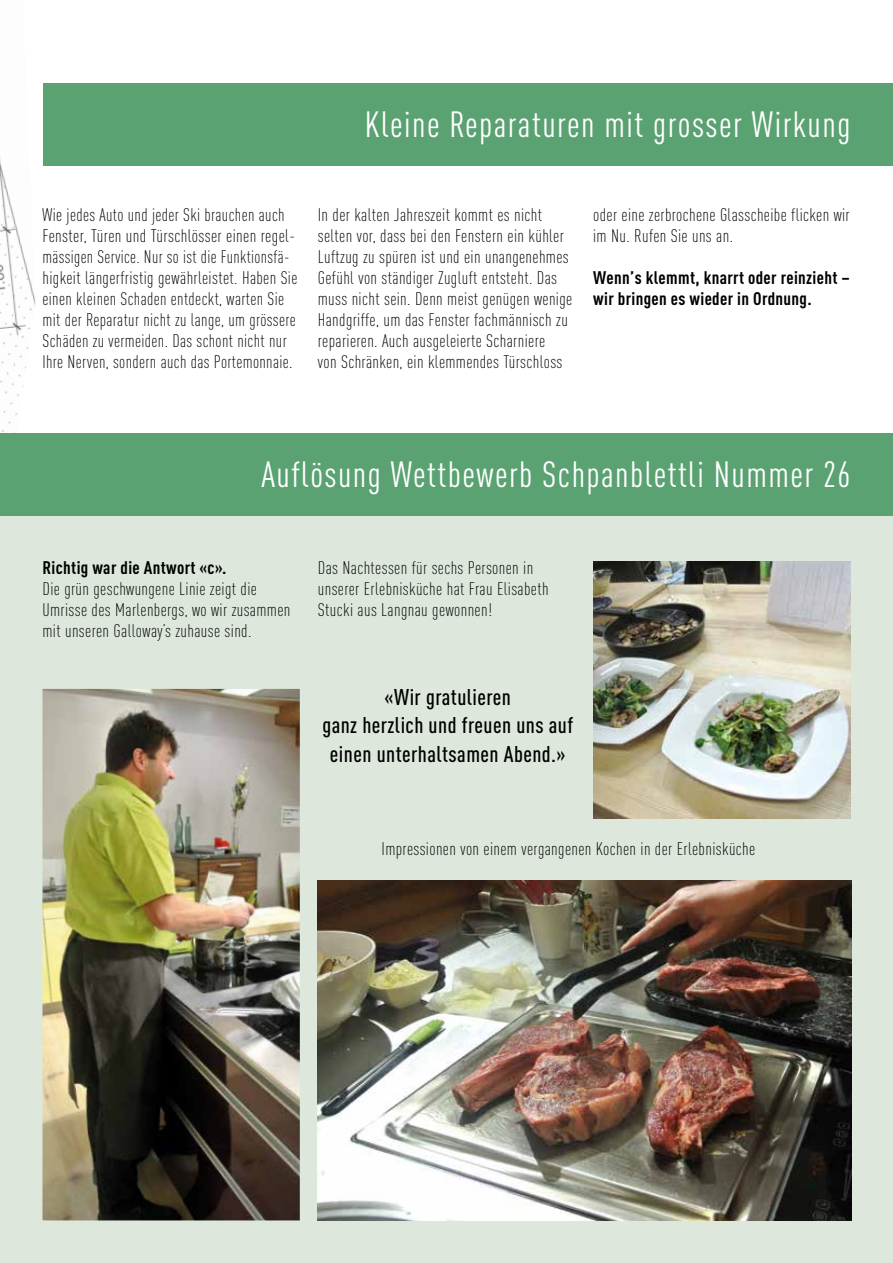
<style>
.page{position:relative;width:893px;height:1263px;background:#fff}
.page>*{position:absolute;margin:0;border:0;box-sizing:border-box;transform-origin:0 0}
.t1{font:condensed 36px "DIN Pro";letter-spacing:.04em;color:#fff}
.t2{font:500 condensed 22.5px/28.5px "DIN Pro";letter-spacing:.02em;color:#000;text-align:center}
.t3{font:300 condensed 18px/21px "DIN Pro";letter-spacing:.02em;color:#000}
.t4{font:700 condensed 18px/21px "DIN Pro";letter-spacing:.02em;color:#000}
</style>
<div class="page">
<img style="left:0;top:158px;width:35px;height:275px">
<div style="left:0;top:503px;width:893px;height:760px;background:#dde7dc"></div>
<div style="left:0;top:433px;width:893px;height:82px;background:#5ba272"></div>
<div style="left:43px;top:83px;width:850px;height:82px;background:#5ba272"></div>
<img style="left:318px;top:881px;width:533px;height:339px">
<img style="left:593px;top:561px;width:257px;height:257px">
<img style="left:42px;top:689px;width:258px;height:531px">
<h1 class="t1" style="left:365px;top:98px;width:487px">Kleine Reparaturen mit grosser Wirkung</h1>
<p class="t3" style="left:42px;top:203px;width:256px">Wie jedes Auto und jeder Ski brauchen auch Fenster, Türen und Türschlösser einen regel&shy;mässigen Service. Nur so ist die Funktionsfä&shy;higkeit längerfristig gewährleistet. Haben Sie einen kleinen Schaden entdeckt, warten Sie mit der Reparatur nicht zu lange, um grössere Schäden zu vermeiden. Das schont nicht nur Ihre Nerven, sondern auch das Portemonnaie.</p>
<p class="t3" style="left:318px;top:203px;width:256px">In der kalten Jahreszeit kommt es nicht selten vor, dass bei den Fenstern ein kühler Luftzug zu spüren ist und ein unangenehmes Gefühl von ständiger Zugluft entsteht. Das muss nicht sein. Denn meist genügen wenige Handgriffe, um das Fenster fachmännisch zu reparieren. Auch ausgeleierte Scharniere<br>von Schränken, ein klemmendes Türschloss</p>
<p class="t3" style="left:593px;top:203px;width:258px">oder eine zerbrochene Glasscheibe flicken wir im Nu. Rufen Sie uns an.</p>
<p class="t4" style="left:593px;top:266px;width:258px">Wennʼs klemmt, knarrt oder reinzieht – wir bringen es wieder in Ordnung.</p>
<h1 class="t1" style="left:261px;top:448px;width:591px">Auflösung Wettbewerb Schpanblettli Nummer 26</h1>
<p class="t4" style="left:42px;top:555px;width:186px">Richtig war die Antwort «c».</p>
<p class="t3" style="left:42px;top:577px;width:249px">Die grün geschwungene Linie zeigt die<br>Umrisse des Marlenbergs, wo wir zusammen mit unseren Galloway’s zuhause sind.</p>
<p class="t3" style="left:318px;top:556px;width:232px">Das Nachtessen für sechs Personen in unserer Erlebnisküche hat Frau Elisabeth<br>Stucki aus Langnau gewonnen!</p>
<p class="t2" style="left:322px;top:681px;width:252px">«Wir gratulieren<br>ganz herzlich und freuen uns auf einen unterhaltsamen Abend.»</p>
<p class="t3" style="left:382px;top:837px;width:375px">Impressionen von einem vergangenen Kochen in der Erlebnisküche</p>
</div>
